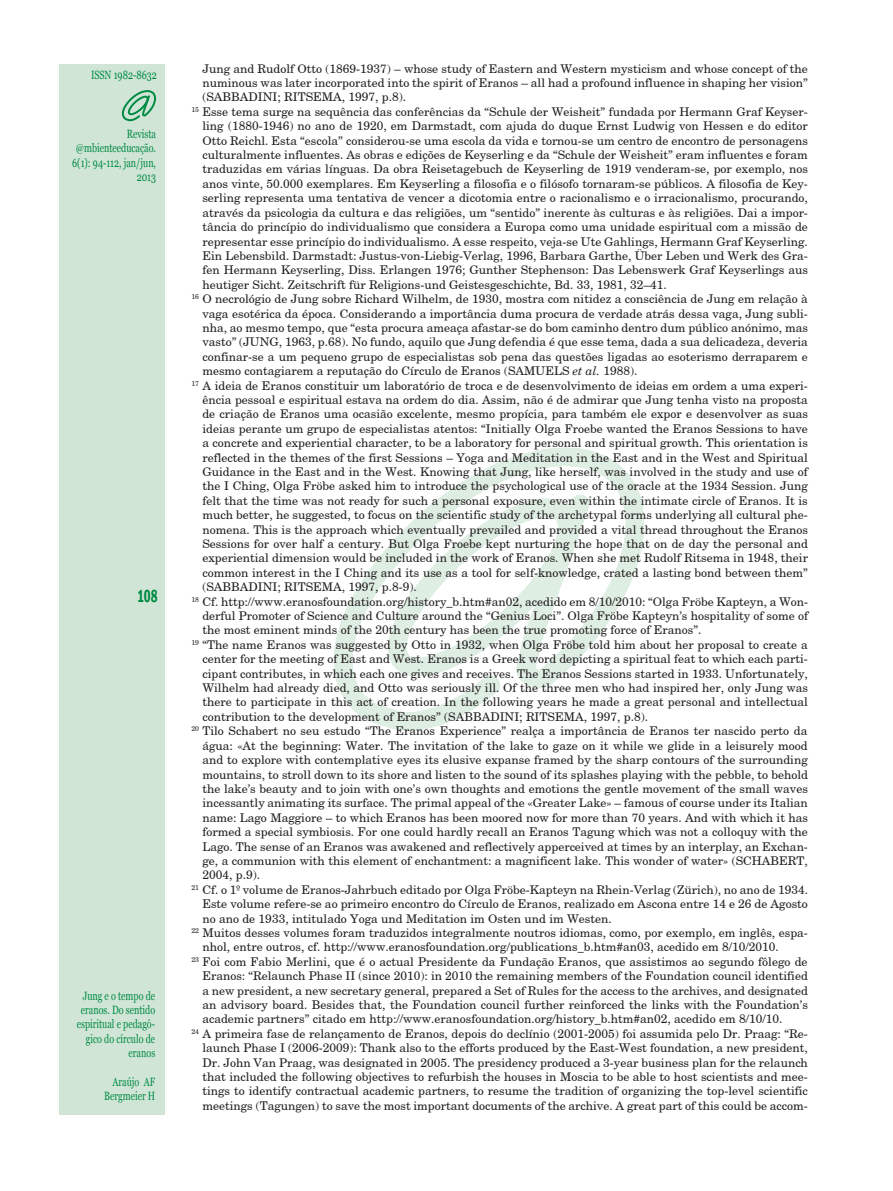
<style>
.page{position:relative;width:893px;height:1191px;background:#fff}
.page>*{position:absolute;margin:0;border:0;box-sizing:border-box;transform-origin:0 0}
.t1{font:600 condensed 18px "Franklin Gothic";color:#008b43;scale:.75 1}
.rodapé_01{font:12px/14.4px "New Century Schoolbook";color:#231f20;text-align:justify}
.t2{font:12px/14.4px "Georgia";color:#008b43;text-align:right;scale:.75 1}
.s1{font-style:italic}
</style>
<div class="page">
<div style="left:60px;top:64px;width:105px;height:1050px;background:#d1e5d7"></div>
<svg style="left:334px;top:447px;width:310px;height:284px"></svg>
<svg style="left:121px;top:90px;width:35px;height:32px"></svg>
<p class="t2" style="left:91px;top:68px;width:89px">ISSN 1982-8632</p>
<p class="t2" style="left:72px;top:127px;width:113px">Revista @mbienteeducação.<br>6(1): 94-112, jan/jun,<br>2013</p>
<h1 class="t1" style="left:137px;top:583px;width:29px">108</h1>
<p class="t2" style="left:77px;top:988px;width:106px">Jung e o tempo de eranos. Do sentido espiritual e pedagó&shy;gico do círculo de eranos</p>
<p class="t2" style="left:104px;top:1075px;width:69px">Araújo AF<br>Bergmeier H</p>
<p class="rodapé_01" style="left:202px;top:61px;width:607px">Jung and Rudolf Otto (1869-1937) – whose study of Eastern and Western mysticism and whose concept of the numinous was later incorporated into the spirit of Eranos – all had a profound influence in shaping her vision” (SABBADINI; RITSEMA, 1997, p.8).</p>
<p class="rodapé_01" style="left:202px;top:104px;width:607px;text-indent:-11px"><sup>15</sup> Esse tema surge na sequência das conferências da “Schule der Weisheit” fundada por Hermann Graf Keyser&shy;ling (1880-1946) no ano de 1920, em Darmstadt, com ajuda do duque Ernst Ludwig von Hessen e do editor Otto Reichl. Esta “escola” considerou-se uma escola da vida e tornou-se um centro de encontro de personagens culturalmente influentes. As obras e edições de Keyserling e da “Schule der Weisheit” eram influentes e foram traduzidas em várias línguas. Da obra Reisetagebuch de Keyserling de 1919 venderam-se, por exemplo, nos anos vinte, 50.000 exemplares. Em Keyserling a filosofia e o filósofo tornaram-se públicos. A filosofia de Key&shy;serling representa uma tentativa de vencer a dicotomia entre o racionalismo e o irracionalismo, procurando, através da psicologia da cultura e das religiões, um “sentido” inerente às culturas e às religiões. Dai a impor&shy;tância do princípio do individualismo que considera a Europa como uma unidade espiritual com a missão de representar esse princípio do individualismo. A esse respeito, veja-se Ute Gahlings, Hermann Graf Keyserling.<br>Ein Lebensbild. Darmstadt: Justus-von-Liebig-Verlag, 1996, Barbara Garthe, Über Leben und Werk des Gra&shy;fen Hermann Keyserling, Diss. Erlangen 1976; Gunther Stephenson: Das Lebenswerk Graf Keyserlings aus heutiger Sicht. Zeitschrift für Religions-und Geistesgeschichte, Bd. 33, 1981, 32–41.</p>
<p class="rodapé_01" style="left:202px;top:291px;width:607px;text-indent:-11px"><sup>16</sup> O necrológio de Jung sobre Richard Wilhelm, de 1930, mostra com nitidez a consciência de Jung em relação à vaga esotérica da época. Considerando a importância duma procura de verdade atrás dessa vaga, Jung subli&shy;nha, ao mesmo tempo, que “esta procura ameaça afastar-se do bom caminho dentro dum público anónimo, mas vasto” (JUNG, 1963, p.68). No fundo, aquilo que Jung defendia é que esse tema, dada a sua delicadeza, deveria confinar-se a um pequeno grupo de especialistas sob pena das questões ligadas ao esoterismo derraparem e mesmo contagiarem a reputação do Círculo de Eranos (SAMUELS <span class="s1">et al.</span> 1988).</p>
<p class="rodapé_01" style="left:202px;top:378px;width:607px;text-indent:-11px"><sup>17</sup> A ideia de Eranos constituir um laboratório de troca e de desenvolvimento de ideias em ordem a uma experi&shy;ência pessoal e espiritual estava na ordem do dia. Assim, não é de admirar que Jung tenha visto na proposta de criação de Eranos uma ocasião excelente, mesmo propícia, para também ele expor e desenvolver as suas ideias perante um grupo de especialistas atentos: “Initially Olga Froebe wanted the Eranos Sessions to have a concrete and experiential character, to be a laboratory for personal and spiritual growth. This orientation is reflected in the themes of the first Sessions – Yoga and Meditation in the East and in the West and Spiritual Guidance in the East and in the West. Knowing that Jung, like herself, was involved in the study and use of the I Ching, Olga Fröbe asked him to introduce the psychological use of the oracle at the 1934 Session. Jung felt that the time was not ready for such a personal exposure, even within the intimate circle of Eranos. It is much better, he suggested, to focus on the scientific study of the archetypal forms underlying all cultural phe&shy;nomena. This is the approach which eventually prevailed and provided a vital thread throughout the Eranos Sessions for over half a century. But Olga Froebe kept nurturing the hope that on de day the personal and experiential dimension would be included in the work of Eranos. When she met Rudolf Ritsema in 1948, their common interest in the I Ching and its use as a tool for self-knowledge, crated a lasting bond between them” (SABBADINI; RITSEMA, 1997, p.8-9).</p>
<p class="rodapé_01" style="left:202px;top:594px;width:607px;text-indent:-11px"><sup>18</sup> Cf. http://www.eranosfoundation.org/history_b.htm#an02, acedido em 8/10/2010: “Olga Fröbe Kapteyn, a Won&shy;derful Promoter of Science and Culture around the “Genius Loci”. Olga Fröbe Kapteyn’s hospitality of some of the most eminent minds of the 20th century has been the true promoting force of Eranos”.</p>
<p class="rodapé_01" style="left:202px;top:637px;width:607px;text-indent:-11px"><sup>19</sup> “The name Eranos was suggested by Otto in 1932, when Olga Fröbe told him about her proposal to create a center for the meeting of East and West. Eranos is a Greek word depicting a spiritual feat to which each parti&shy;cipant contributes, in which each one gives and receives. The Eranos Sessions started in 1933. Unfortunately, Wilhelm had already died, and Otto was seriously ill. Of the three men who had inspired her, only Jung was there to participate in this act of creation. In the following years he made a great personal and intellectual contribution to the development of Eranos” (SABBADINI; RITSEMA, 1997, p.8).</p>
<p class="rodapé_01" style="left:202px;top:723px;width:607px;text-indent:-11px"><sup>20</sup> Tilo Schabert no seu estudo “The Eranos Experience” realça a importância de Eranos ter nascido perto da água: «At the beginning: Water. The invitation of the lake to gaze on it while we glide in a leisurely mood and to explore with contemplative eyes its elusive expanse framed by the sharp contours of the surrounding mountains, to stroll down to its shore and listen to the sound of its splashes playing with the pebble, to behold the lake’s beauty and to join with one’s own thoughts and emotions the gentle movement of the small waves incessantly animating its surface. The primal appeal of the «Greater Lake» – famous of course under its Italian name: Lago Maggiore – to which Eranos has been moored now for more than 70 years. And with which it has formed a special symbiosis. For one could hardly recall an Eranos Tagung which was not a colloquy with the Lago. The sense of an Eranos was awakened and reflectively apperceived at times by an interplay, an Exchan&shy;ge, a communion with this element of enchantment: a magnificent lake. This wonder of water» (SCHABERT, 2004, p.9).</p>
<p class="rodapé_01" style="left:202px;top:882px;width:607px;text-indent:-11px"><sup>21</sup> Cf. o 1º volume de Eranos-Jahrbuch editado por Olga Fröbe-Kapteyn na Rhein-Verlag (Zürich), no ano de 1934.<br>Este volume refere-se ao primeiro encontro do Círculo de Eranos, realizado em Ascona entre 14 e 26 de Agosto no ano de 1933, intitulado Yoga und Meditation im Osten und im Westen.</p>
<p class="rodapé_01" style="left:202px;top:925px;width:607px;text-indent:-11px"><sup>22</sup> Muitos desses volumes foram traduzidos integralmente noutros idiomas, como, por exemplo, em inglês, espa&shy;nhol, entre outros, cf. http://www.eranosfoundation.org/publications_b.htm#an03, acedido em 8/10/2010.</p>
<p class="rodapé_01" style="left:202px;top:954px;width:607px;text-indent:-11px"><sup>23</sup> Foi com Fabio Merlini, que é o actual Presidente da Fundação Eranos, que assistimos ao segundo fôlego de Eranos: “Relaunch Phase II (since 2010): in 2010 the remaining members of the Foundation council identified a new president, a new secretary general, prepared a Set of Rules for the access to the archives, and designated an advisory board. Besides that, the Foundation council further reinforced the links with the Foundation’s academic partners” citado em http://www.eranosfoundation.org/history_b.htm#an02, acedido em 8/10/10.</p>
<p class="rodapé_01" style="left:202px;top:1026px;width:607px;text-indent:-11px"><sup>24</sup> A primeira fase de relançamento de Eranos, depois do declínio (2001-2005) foi assumida pelo Dr. Praag: “Re&shy;launch Phase I (2006-2009): Thank also to the efforts produced by the East-West foundation, a new president, Dr. John Van Praag, was designated in 2005. The presidency produced a 3-year business plan for the relaunch that included the following objectives to refurbish the houses in Moscia to be able to host scientists and mee&shy;tings to identify contractual academic partners, to resume the tradition of organizing the top-level scientific meetings (Tagungen) to save the most important documents of the archive. A great part of this could be accom-</p>
</div>
